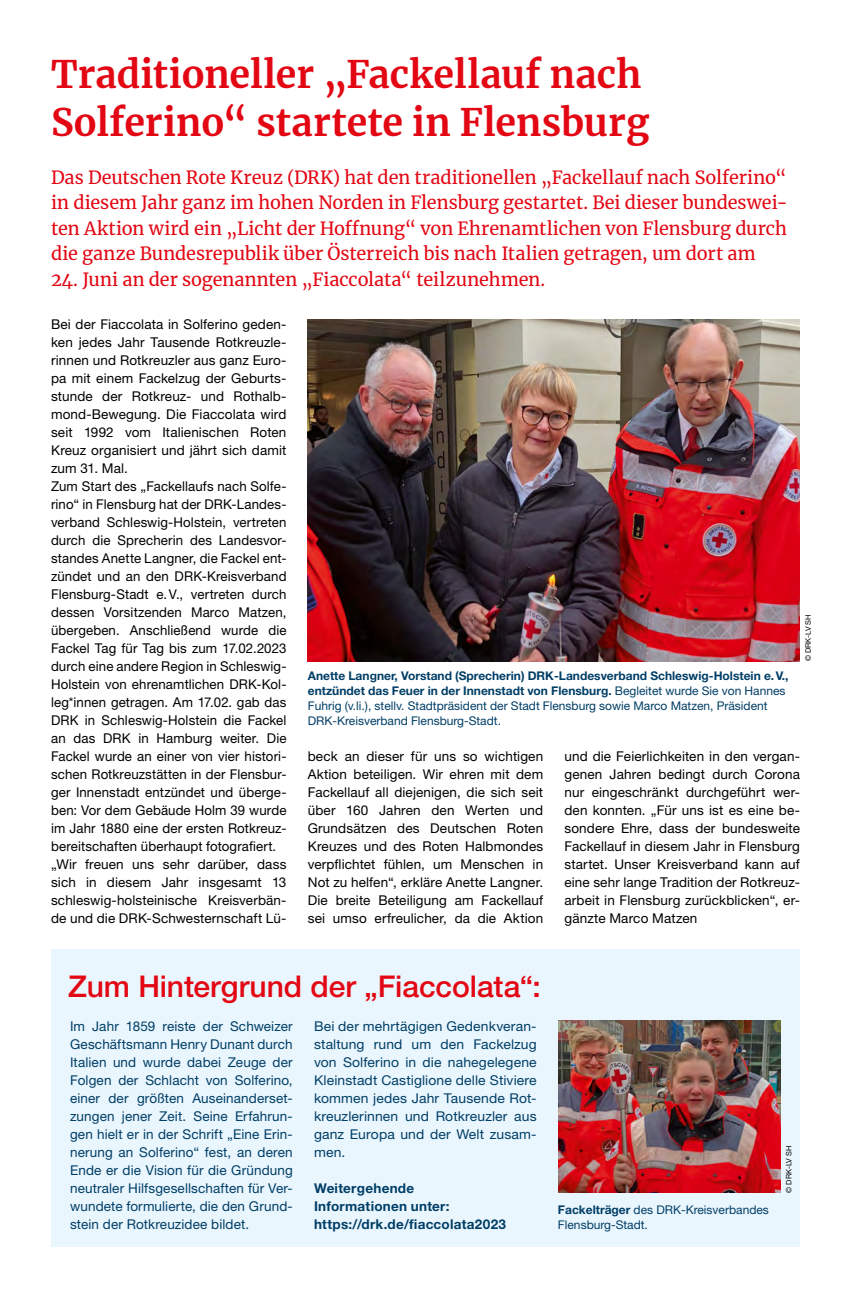
<style>
.page{position:relative;width:851px;height:1297px;background:#fff}
.page>*{position:absolute;margin:0;border:0;box-sizing:border-box;transform-origin:0 0}
.t1{font:700 37.5px/48px "Merriweather";color:#e30613}
.t2{font:500 30px "Helvetica Neue LT Std";letter-spacing:-.005em;color:#e30613}
.t3{font:18px/25.5px "Merriweather";letter-spacing:-.005em;color:#e30613;text-align:justify}
.t4{font:13.5px/18px "Helvetica Neue LT Std";letter-spacing:.01em;color:#000;text-align:justify}
.t5{font:13.5px/18px "Helvetica Neue LT Std";letter-spacing:.01em;color:#003e66;text-align:justify}
.t6{font:700 13.5px/18px "Helvetica Neue LT Std";letter-spacing:.02em;color:#003e66}
.t7{font:12px/15px "Helvetica Neue LT Std";color:#003e66}
.t8{font:7.5px "Helvetica Neue LT Std";color:#000}
.s1{font-weight:700}
</style>
<div class="page">
<div style="left:51px;top:949px;width:748px;height:298px;background:#eaf6fe"></div>
<img style="left:308px;top:319px;width:491px;height:342px">
<img style="left:558px;top:1020px;width:222px;height:173px">
<h1 class="t1" style="left:51px;top:49px;width:599px">Traditioneller „Fackellauf nach<br>Solferino“ startete in Flensburg</h1>
<p class="t3" style="left:51px;top:164px;width:738px">Das Deutschen Rote Kreuz (DRK) hat den traditionellen „Fackellauf nach Solferino“ in diesem Jahr ganz im hohen Norden in Flensburg gestartet. Bei dieser bundeswei&shy;ten Aktion wird ein „Licht der Hoffnung“ von Ehrenamtlichen von Flensburg durch die ganze Bundesrepublik über Österreich bis nach Italien getragen, um dort am</p>
<h3 class="t3" style="left:51px;top:266px;width:495px">24. Juni an der sogenannten „Fiaccolata“ teilzunehmen.</h3>
<p class="t4" style="left:51px;top:315px;width:237px;text-align:left">Bei der Fiaccolata in Solferino geden&shy;ken jedes Jahr Tausende Rotkreuzle&shy;rinnen und Rotkreuzler aus ganz Euro&shy;pa mit einem Fackelzug der Geburts&shy;stunde der Rotkreuz- und Rothalb&shy;mond-Bewegung. Die Fiaccolata wird seit 1992 vom Italienischen Roten Kreuz organisiert und jährt sich damit zum 31. Mal.<br>Zum Start des „Fackellaufs nach Solfe&shy;rino“ in Flensburg hat der DRK-Landes&shy;verband Schleswig-Holstein, vertreten durch die Sprecherin des Landesvor&shy;standes Anette Langner, die Fackel ent&shy;zündet und an den DRK-Kreisverband Flensburg-Stadt e.V., vertreten durch dessen Vorsitzenden Marco Matzen, übergeben. Anschließend wurde die Fackel Tag für Tag bis zum 17.02.2023 durch eine andere Region in Schleswig-Holstein von ehrenamtlichen DRK-Kol&shy;leg*innen getragen. Am 17.02. gab das DRK in Schleswig-Holstein die Fackel an das DRK in Hamburg weiter. Die Fackel wurde an einer von vier histori&shy;schen Rotkreuzstätten in der Flensbur&shy;ger Innenstadt entzündet und überge&shy;ben: Vor dem Gebäude Holm 39 wurde im Jahr 1880 eine der ersten Rotkreuz&shy;bereitschaften überhaupt fotografiert. „Wir freuen uns sehr darüber, dass sich in diesem Jahr insgesamt 13 schleswig-holsteinische Kreisverbän&shy;de und die DRK-Schwesternschaft Lü-</p>
<p class="t7" style="left:308px;top:668px;width:482px"><span class="s1">Anette Langner, Vorstand (Sprecherin) DRK-Landesverband Schleswig-Holstein e.V., entzündet das Feuer in der Innenstadt von Flensburg.</span> Begleitet wurde Sie von Hannes Fuhrig (v.li.), stellv. Stadtpräsident der Stadt Flensburg sowie Marco Matzen, Präsident DRK-Kreisverband Flensburg-Stadt.</p>
<p class="t8" style="left:803px;top:661px;width:48px;rotate:-90deg">© DRK-LV SH</p>
<p class="t4" style="left:308px;top:747px;width:237px">beck an dieser für uns so wichtigen Aktion beteiligen. Wir ehren mit dem Fackellauf all diejenigen, die sich seit über 160 Jahren den Werten und Grundsätzen des Deutschen Roten Kreuzes und des Roten Halbmondes verpflichtet fühlen, um Menschen in Not zu helfen“, erkläre Anette Langner.<br>Die breite Beteiligung am Fackellauf sei umso erfreulicher, da die Aktion</p>
<p class="t4" style="left:564px;top:747px;width:237px">und die Feierlichkeiten in den vergan&shy;genen Jahren bedingt durch Corona nur eingeschränkt durchgeführt wer&shy;den konnten. „Für uns ist es eine be&shy;sondere Ehre, dass der bundesweite Fackellauf in diesem Jahr in Flensburg startet. Unser Kreisverband kann auf eine sehr lange Tradition der Rotkreuz&shy;arbeit in Flensburg zurückblicken“, er&shy;gänzte Marco Matzen</p>
<h2 class="t2" style="left:68px;top:969px;width:474px">Zum Hintergrund der „Fiaccolata“:</h2>
<p class="t5" style="left:70px;top:1017px;width:224px">Im Jahr 1859 reiste der Schweizer Geschäftsmann Henry Dunant durch Italien und wurde dabei Zeuge der Folgen der Schlacht von Solferino, einer der größten Auseinanderset&shy;zungen jener Zeit. Seine Erfahrun&shy;gen hielt er in der Schrift „Eine Erin&shy;nerung an Solferino“ fest, an deren Ende er die Vision für die Gründung neutraler Hilfsgesellschaften für Ver&shy;wundete formulierte, die den Grund&shy;stein der Rotkreuzidee bildet.</p>
<p class="t5" style="left:314px;top:1017px;width:224px">Bei der mehrtägigen Gedenkveran&shy;staltung rund um den Fackelzug von Solferino in die nahegelegene Kleinstadt Castiglione delle Stiviere kommen jedes Jahr Tausende Rot&shy;kreuzlerinnen und Rotkreuzler aus ganz Europa und der Welt zusam&shy;men.</p>
<p class="t6" style="left:314px;top:1178px;width:193px">Weitergehende<br>Informationen unter: https://drk.de/fiaccolata2023</p>
<p class="t7" style="left:558px;top:1202px;width:212px"><span class="s1">Fackelträger</span> des DRK-Kreisverbandes<br>Flensburg-Stadt.</p>
<p class="t8" style="left:784px;top:1193px;width:48px;rotate:-90deg">© DRK-LV SH</p>
</div>
